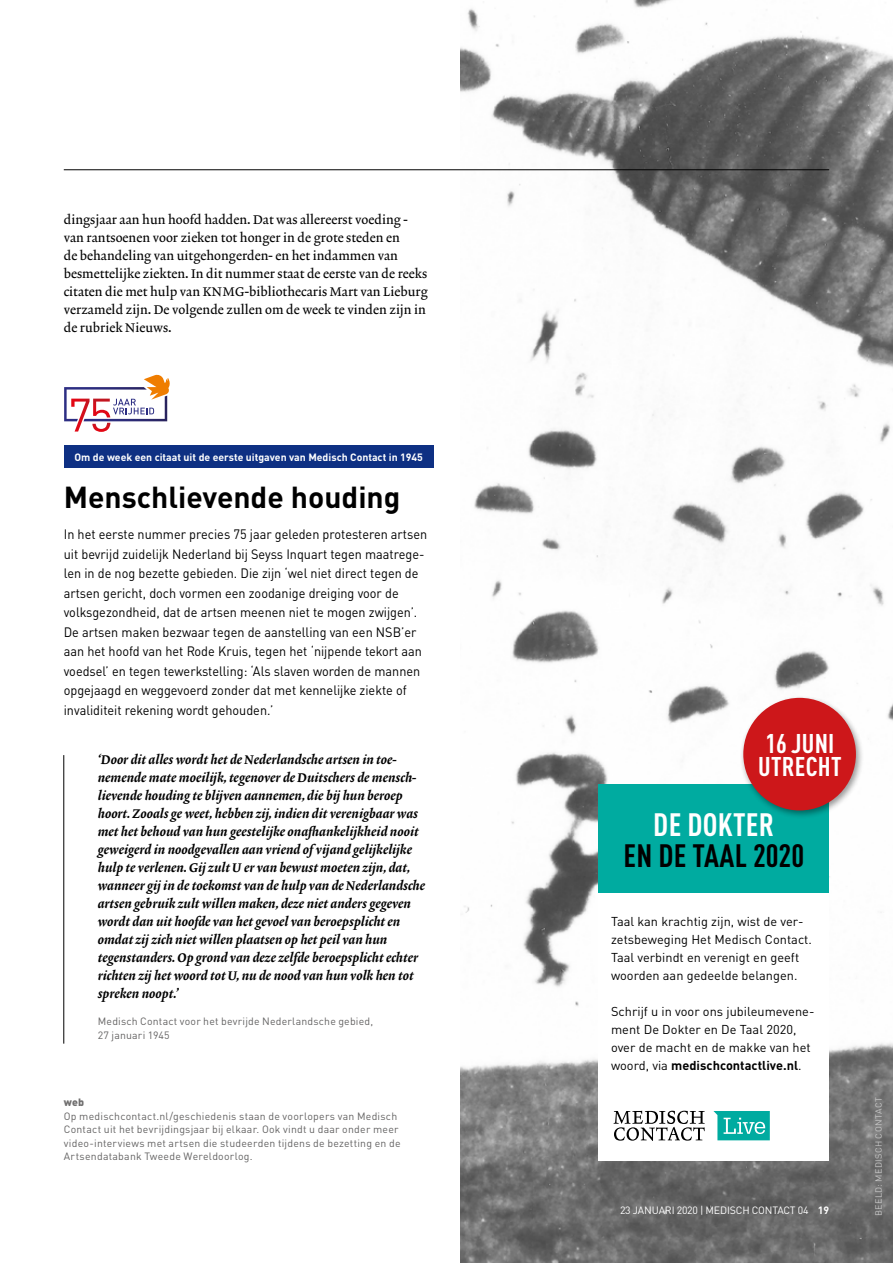
<style>
.page{position:relative;width:893px;height:1263px;background:#fff}
.page>*{position:absolute;margin:0;border:0;box-sizing:border-box;transform-origin:0 0}
.t1{font:700 condensed 31.95px "DINOT";letter-spacing:.005em;color:#000}
.t2{font:700 condensed 31.95px "DINOT";letter-spacing:.01em;color:#fff}
.t3{font:700 30px "DINOT";color:#000}
.t4{font:700 condensed 26.7px/23.4px "DINOT";letter-spacing:.01em;color:#fff}
.t5{font:13.5px/19.5px "DINOT";color:#000;scale:.94 1}
.t6{font:12.75px/18px "Lexicon No 2 Italic D";color:#000}
.t7{font:12.75px/18px "Lexicon No 2 Roman A";color:#000}
.t8{font:12.75px/18px "DINOT";color:#000}
.t9{font:10.5px/13.5px "DINOT";letter-spacing:.02em;color:#646363}
.t10{font:700 10.5px "DINOT";color:#fff}
.t11{font:10.5px "DINOT";letter-spacing:-.015em;color:#fff}
.t12{font:900 10.5px "DINOT";color:#706f6f}
.t13{font:9px "DINOT";letter-spacing:.04em;color:#c6c6c6}
.s1{font-weight:700}
</style>
<div class="page">
<img style="left:459px;top:0;width:434px;height:1263px">
<div style="left:598px;top:784px;width:231px;height:112px;background:#00aba0"></div>
<div style="left:598px;top:893px;width:231px;height:268px;background:#fff"></div>
<div style="left:64px;top:446px;width:370px;height:22px;background:#0e3083"></div>
<svg style="left:64px;top:374px;width:106px;height:58px"></svg>
<hr style="left:63px;top:755px;width:1px;height:289px;background:#000">
<div style="left:740px;top:695px;width:124px;height:124px;background:#000;opacity:.4"></div>
<div style="left:743px;top:698px;width:113px;height:112px;background:#cd171a;border-radius:50%"></div>
<svg style="left:614px;top:1110px;width:91px;height:31px"></svg>
<svg style="left:713px;top:1111px;width:57px;height:29px;background:#32bbb2"></svg>
<hr style="left:64px;top:169px;width:765px;height:1px;background:#000">
<p class="t7" style="left:64px;top:211px;width:366px">dingsjaar aan hun hoofd hadden. Dat was allereerst voeding - van rantsoenen voor zieken tot honger in de grote steden en<br>de behandeling van uitgehongerden- en het indammen van besmettelijke ziekten. In dit nummer staat de eerste van de reeks citaten die met hulp van KNMG-bibliothecaris Mart van Lieburg verzameld zijn. De volgende zullen om de week te vinden zijn in de rubriek Nieuws.</p>
<p class="t10" style="left:75px;top:450px;width:350px">Om de week een citaat uit de eerste uitgaven van Medisch Contact in 1945</p>
<h2 class="t3" style="left:64px;top:478px;width:338px">Menschlievende houding</h2>
<p class="t5" style="left:64px;top:524px;width:388px">In het eerste nummer precies 75 jaar geleden protesteren artsen uit bevrijd zuidelijk Nederland bij Seyss Inquart tegen maatrege&shy;len in de nog bezette gebieden. Die zijn ‘wel niet direct tegen de artsen gericht, doch vormen een zoodanige dreiging voor de volksgezondheid, dat de artsen meenen niet te mogen zwijgen’.<br>De artsen maken bezwaar tegen de aanstelling van een NSB’er aan het hoofd van het Rode Kruis, tegen het ‘nijpende tekort aan voedsel’ en tegen tewerkstelling: ‘Als slaven worden de mannen opgejaagd en weggevoerd zonder dat met kennelijke ziekte of invaliditeit rekening wordt gehouden.’</p>
<p class="t6" style="left:98px;top:751px;width:329px">‘Door dit alles wordt het de Nederlandsche artsen in toe&shy;nemende mate moeilijk, tegenover de Duitschers de mensch&shy;lievende houding te blijven aannemen, die bij hun beroep hoort. Zooals ge weet, hebben zij, indien dit verenigbaar was met het behoud van hun geestelijke onafhankelijkheid nooit geweigerd in noodgevallen aan vriend of vijand gelijkelijke hulp te verlenen. Gij zult U er van bewust moeten zijn, dat, wanneer gij in de toekomst van de hulp van de Nederlandsche artsen gebruik zult willen maken, deze niet anders gegeven wordt dan uit hoofde van het gevoel van beroepsplicht en omdat zij zich niet willen plaatsen op het peil van hun tegenstanders. Op grond van deze zelfde beroepsplicht echter richten zij het woord tot U, nu de nood van hun volk hen tot spreken noopt.’</p>
<p class="t9" style="left:98px;top:1014px;width:277px">Medisch Contact voor het bevrijde Nederlandsche gebied,<br>27 januari 1945</p>
<p class="t12" style="left:64px;top:1095px;width:22px">web</p>
<p class="t9" style="left:64px;top:1109px;width:338px">Op medischcontact.nl/geschiedenis staan de voorlopers van Medisch Contact uit het bevrijdingsjaar bij elkaar. Ook vindt u daar onder meer video-interviews met artsen die studeerden tijdens de bezetting en de Artsendatabank Tweede Wereldoorlog.</p>
<h3 class="t4" style="left:758px;top:731px;width:85px">16 JUNI<br>UTRECHT</h3>
<h1 class="t2" style="left:653px;top:805px;width:122px">DE DOKTER</h1>
<h1 class="t1" style="left:623px;top:836px;width:182px">EN DE TAAL 2020</h1>
<p class="t8" style="left:611px;top:912px;width:202px">Taal kan krachtig zijn, wist de ver&shy;zetsbeweging Het Medisch Contact.<br>Taal verbindt en verenigt en geeft woorden aan gedeelde belangen.</p>
<p class="t8" style="left:611px;top:1002px;width:205px">Schrijf u in voor ons jubileumevene&shy;ment De Dokter en De Taal 2020, over de macht en de makke van het woord, via <span class="s1">medischcontactlive.nl</span>.</p>
<p class="t11" style="left:620px;top:1203px;width:211px">23 JANUARI 2020 | MEDISCH CONTACT 04 <span class="s1">19</span></p>
<p class="t13" style="left:873px;top:1216px;width:121px;rotate:-90deg">BEELD: MEDISCH CONTACT</p>
</div>
